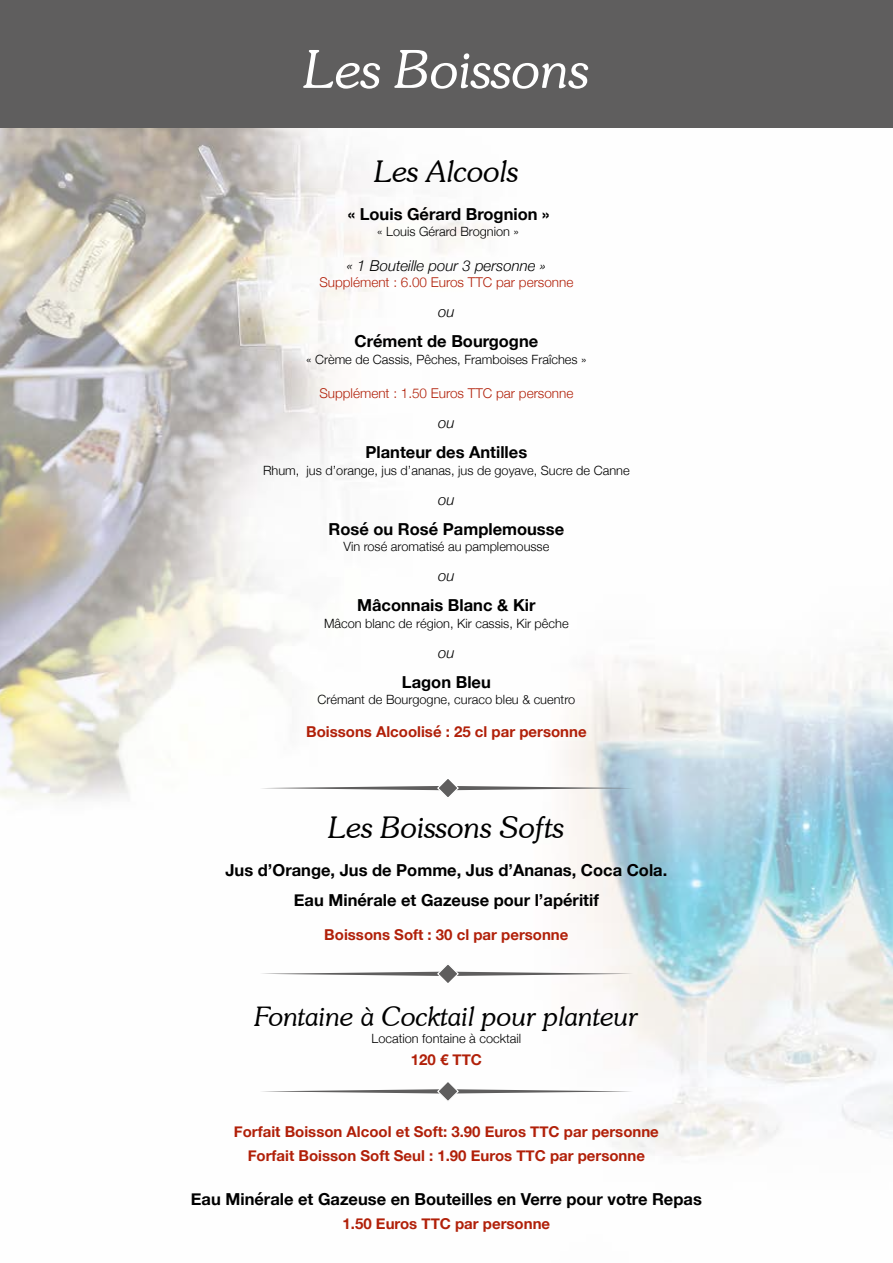
<style>
.page{position:relative;width:893px;height:1263px;background:#fff}
.page>*{position:absolute;margin:0;border:0;box-sizing:border-box;transform-origin:0 0}
.t1{font:italic 300 52.5px "Souvenir IT Cby BT";color:#fff}
.t2{font:italic 300 30px "Souvenir IT Cby BT";color:#000}
.t3{font:italic 300 27px "Souvenir IT Cby BT";color:#000}
.t4{font:700 16.5px/30px "Helvetica Neue";color:#000;text-align:center}
.t5{font:700 15px/24px "Helvetica Neue";color:#b12009;text-align:center}
.t6{font:italic 300 15px "Helvetica Neue";color:#000}
.t7{font:300 13.5px "Helvetica Neue";color:#b12009}
.t8{font:300 12.75px "Helvetica Neue";color:#000}
</style>
<div class="page">
<img style="left:0;top:127px;width:893px;height:1029px">
<div style="left:0;top:0;width:893px;height:127px;background:#5f5e5e"></div>
<svg style="left:260px;top:776px;width:373px;height:24px"></svg>
<svg style="left:260px;top:962px;width:373px;height:23px"></svg>
<svg style="left:260px;top:1080px;width:373px;height:23px"></svg>
<h1 class="t1" style="left:304px;top:37px;width:287px">Les Boissons</h1>
<h2 class="t2" style="left:375px;top:153px;width:145px">Les Alcools</h2>
<p class="t4" style="left:348px;top:199px;width:203px">« Louis Gérard Brognion »</p>
<p class="t8" style="left:377px;top:221px;width:143px">« Louis Gérard Brognion »</p>
<p class="t6" style="left:347px;top:253px;width:201px">« 1 Bouteille pour 3 personne »</p>
<p class="t7" style="left:319px;top:271px;width:256px">Supplément : 6.00 Euros TTC par personne</p>
<p class="t6" style="left:438px;top:300px;width:18px">ou</p>
<p class="t4" style="left:354px;top:327px;width:185px">Crément de Bourgogne</p>
<p class="t8" style="left:306px;top:349px;width:282px">« Crème de Cassis, Pêches, Framboises Fraîches »</p>
<p class="t7" style="left:319px;top:382px;width:256px">Supplément : 1.50 Euros TTC par personne</p>
<p class="t6" style="left:438px;top:411px;width:18px">ou</p>
<p class="t4" style="left:366px;top:438px;width:163px">Planteur des Antilles</p>
<p class="t8" style="left:263px;top:460px;width:368px">Rhum, jus d’orange, jus d’ananas, jus de goyave, Sucre de Canne</p>
<p class="t6" style="left:438px;top:487px;width:18px">ou</p>
<p class="t4" style="left:329px;top:514px;width:237px">Rosé ou Rosé Pamplemousse</p>
<p class="t8" style="left:343px;top:536px;width:208px">Vin rosé aromatisé au pamplemousse</p>
<p class="t6" style="left:438px;top:564px;width:18px">ou</p>
<p class="t4" style="left:357px;top:591px;width:180px">Mâconnais Blanc &amp; Kir</p>
<p class="t8" style="left:324px;top:613px;width:246px">Mâcon blanc de région, Kir cassis, Kir pêche</p>
<p class="t6" style="left:438px;top:640px;width:18px">ou</p>
<p class="t4" style="left:402px;top:667px;width:90px">Lagon Bleu</p>
<p class="t8" style="left:317px;top:689px;width:259px">Crémant de Bourgogne, curaco bleu &amp; cuentro</p>
<p class="t5" style="left:306px;top:720px;width:282px">Boissons Alcoolisé : 25 cl par personne</p>
<h2 class="t2" style="left:329px;top:809px;width:237px">Les Boissons Softs</h2>
<p class="t4" style="left:225px;top:855px;width:443px">Jus d’Orange, Jus de Pomme, Jus d’Ananas, Coca Cola.<br>Eau Minérale et Gazeuse pour l’apéritif</p>
<p class="t5" style="left:324px;top:923px;width:246px">Boissons Soft : 30 cl par personne</p>
<h3 class="t3" style="left:255px;top:1000px;width:384px">Fontaine à Cocktail pour planteur</h3>
<p class="t8" style="left:371px;top:1028px;width:151px">Location fontaine à cocktail</p>
<p class="t5" style="left:411px;top:1048px;width:73px">120 € TTC</p>
<p class="t5" style="left:234px;top:1120px;width:427px">Forfait Boisson Alcool et Soft: 3.90 Euros TTC par personne<br>Forfait Boisson Soft Seul : 1.90 Euros TTC par personne</p>
<p class="t4" style="left:191px;top:1184px;width:512px">Eau Minérale et Gazeuse en Bouteilles en Verre pour votre Repas</p>
<p class="t5" style="left:343px;top:1212px;width:209px">1.50 Euros TTC par personne</p>
</div>
